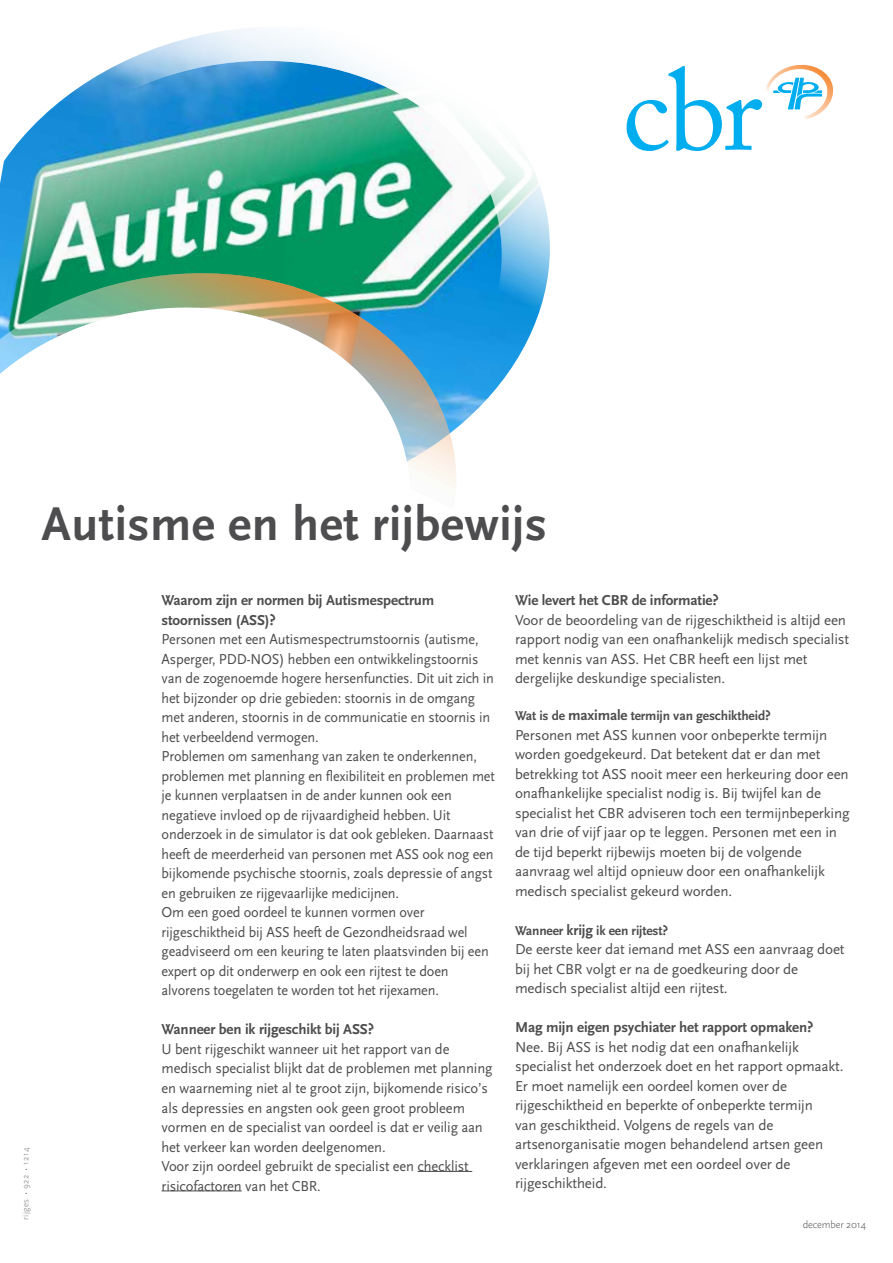
<style>
.page{position:relative;width:893px;height:1263px;background:#fff}
.page>*{position:absolute;margin:0;border:0;box-sizing:border-box;transform-origin:0 0}
.t1{font:700 49.5px "Scala Sans Pro";letter-spacing:.01em;color:#4d4d4f}
.t2{font:15px/19.5px "Scala Sans Pro";letter-spacing:-.01em;color:#4d4d4f}
.t3{font:15px/19.5px "Scala Sans Pro";letter-spacing:-.01em;color:#4d4d4f;scale:.95 1}
.t4{font:700 15px/19.5px "Scala Sans Pro";letter-spacing:-.01em;color:#4d4d4f}
.t5{font:700 13.5px "Scala Sans Pro";letter-spacing:-.01em;color:#4d4d4f}
.t6{font:300 10.5px "Scala Sans Pro";letter-spacing:-.01em;color:#4d4d4f}
.t7{font:300 9px "Scala Sans Pro";letter-spacing:.05em;color:#77787b}
.s1{font-size:15px}
</style>
<div class="page">
<svg style="left:0;top:28px;width:550px;height:383px"></svg>
<svg style="left:0;top:251px;width:476px;height:238px"></svg>
<svg style="left:627px;top:65px;width:206px;height:86px"></svg>
<hr style="left:418px;top:1171px;width:54px;height:1px;background:#4d4d4f">
<hr style="left:162px;top:1190px;width:80px;height:1px;background:#4d4d4f">
<h1 class="t1" style="left:41px;top:490px;width:507px">Autisme en het rijbewijs</h1>
<p class="t7" style="left:20px;top:1220px;width:74px;rotate:-90deg">rijges • 922 • 1214</p>
<p class="t4" style="left:162px;top:590px;width:274px">Waarom zijn er normen bij Autismespectrum stoornissen (ASS)?</p>
<p class="t3" style="left:162px;top:629px;width:352px">Personen met een Autismespectrumstoornis (autisme, Asperger, PDD-NOS) hebben een ontwikkelingstoornis van de zogenoemde hogere hersenfuncties. Dit uit zich in het bijzonder op drie gebieden: stoornis in de omgang met anderen, stoornis in de communicatie en stoornis in het verbeeldend vermogen.<br>Problemen om samenhang van zaken te onderkennen, problemen met planning en flexibiliteit en problemen met je kunnen verplaatsen in de ander kunnen ook een negatieve invloed op de rijvaardigheid hebben. Uit onderzoek in de simulator is dat ook gebleken. Daarnaast heeft de meerderheid van personen met ASS ook nog een bijkomende psychische stoornis, zoals depressie of angst en gebruiken ze rijgevaarlijke medicijnen.<br>Om een goed oordeel te kunnen vormen over rijgeschiktheid bij ASS heeft de Gezondheidsraad wel geadviseerd om een keuring te laten plaatsvinden bij een expert op dit onderwerp en ook een rijtest te doen alvorens toegelaten te worden tot het rijexamen.</p>
<p class="t4" style="left:162px;top:1019px;width:214px">Wanneer ben ik rijgeschikt bij ASS?</p>
<p class="t2" style="left:162px;top:1039px;width:332px">U bent rijgeschikt wanneer uit het rapport van de medisch specialist blijkt dat de problemen met planning en waarneming niet al te groot zijn, bijkomende risico’s als depressies en angsten ook geen groot probleem vormen en de specialist van oordeel is dat er veilig aan het verkeer kan worden deelgenomen.<br>Voor zijn oordeel gebruikt de specialist een checklist risicofactoren van het CBR.</p>
<p class="t4" style="left:515px;top:590px;width:205px">Wie levert het CBR de informatie?</p>
<p class="t2" style="left:515px;top:610px;width:336px">Voor de beoordeling van de rijgeschiktheid is altijd een rapport nodig van een onafhankelijk medisch specialist met kennis van ASS. Het CBR heeft een lijst met dergelijke deskundige specialisten.</p>
<p class="t5" style="left:515px;top:706px;width:257px">Wat is de <span class="s1">maximale</span> termijn van geschiktheid?</p>
<p class="t2" style="left:515px;top:724px;width:336px">Personen met ASS kunnen voor onbeperkte termijn worden goedgekeurd. Dat betekent dat er dan met betrekking tot ASS nooit meer een herkeuring door een onafhankelijke specialist nodig is. Bij twijfel kan de specialist het CBR adviseren toch een termijnbeperking van drie of vijf jaar op te leggen. Personen met een in de tijd beperkt rijbewijs moeten bij de volgende aanvraag wel altijd opnieuw door een onafhankelijk medisch specialist gekeurd worden.</p>
<p class="t5" style="left:515px;top:921px;width:155px">Wanneer <span class="s1">krijg</span> ik een rijtest?</p>
<p class="t2" style="left:515px;top:939px;width:331px">De eerste keer dat iemand met ASS een aanvraag doet bij het CBR volgt er na de goedkeuring door de medisch specialist altijd een rijtest.</p>
<p class="t4" style="left:515px;top:1017px;width:300px">Mag mijn eigen psychiater het rapport opmaken?</p>
<p class="t2" style="left:515px;top:1036px;width:330px">Nee. Bij ASS is het nodig dat een onafhankelijk specialist het onderzoek doet en het rapport opmaakt.<br>Er moet namelijk een oordeel komen over de rijgeschiktheid en beperkte of onbeperkte termijn<br>van geschiktheid. Volgens de regels van de artsenorganisatie mogen behandelend artsen geen verklaringen afgeven met een oordeel over de rijgeschiktheid.</p>
<p class="t6" style="left:803px;top:1218px;width:65px">december 2014</p>
</div>
